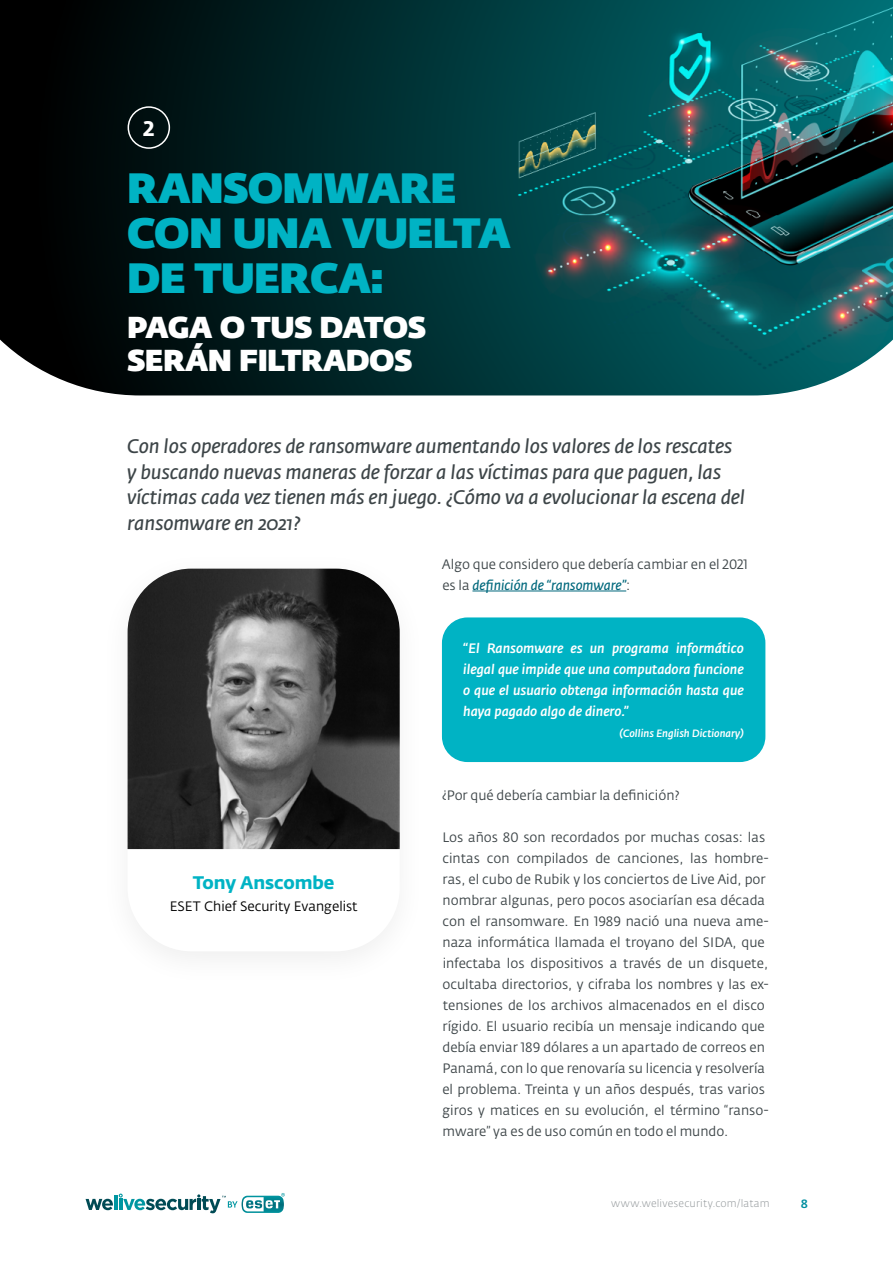
<style>
.page{position:relative;width:893px;height:1263px;background:#fff}
.page>*{position:absolute;margin:0;border:0;box-sizing:border-box;transform-origin:0 0}
.Headline{font:800 42px/45px "Fedra Sans Dis Std";color:#00b3c4}
.Headline-2{font:800 30px "Fedra Sans Dis Std";color:#fff}
.t1{font:21px "Fedra Sans Alt Pro Bold LF";color:#fff}
.highlited_text_01{font:italic 600 19.5px/25.5px "Fedra Sans Alt Pro";letter-spacing:-.01em;color:#3d4548}
.t2{font:18px "Fedra Sans Alt Pro Bold LF";letter-spacing:-.005em;color:#00b3c4}
.Body_text_title{font:13.5px/21px "Fedra Sans Alt Pro";color:#3d4548}
.Body_text_title-2{font:italic 500 13.5px/21px "Fedra Sans Alt Pro";color:#fff;text-align:justify}
.Body_text_title-3{font:italic 600 13.5px "Fedra Sans Alt Pro";letter-spacing:-.005em;color:#00687c}
.t3{font:13.5px "Fedra Sans Alt Pro Book LF";color:#000}
.t4{font:500 12px "Fedra Sans Alt Pro";color:#008fa0}
.t5{font:300 10.5px "Fedra Sans Alt Pro";letter-spacing:.015em;color:#94999c}
.Body_text_title-4{font:italic 500 10.5px "Fedra Sans Alt Pro";color:#fff}
.s1{font-weight:400;font-style:normal;color:#3d4548}
</style>
<div class="page">
<img style="left:0;top:0;width:893px;height:395px">
<div style="left:128px;top:106px;width:42px;height:43px;border:2px solid #fff;border-radius:50%"></div>
<img style="left:128px;top:569px;width:272px;height:280px">
<svg style="left:86px;top:1199px;width:27px;height:11px"></svg>
<hr style="left:114px;top:1195px;width:3px;height:15px;background:#0096a1">
<svg style="left:119px;top:1193px;width:166px;height:20px"></svg>
<hr style="left:472px;top:591px;width:154px;height:1px;background:#00687c">
<div style="left:442px;top:617px;width:323px;height:145px;background:#00b3c4;border-radius:26px"></div>
<p class="t1" style="left:143px;top:112px;width:13px">2</p>
<p class="Headline" style="left:128px;top:162px;width:384px">RANSOMWARE<br>CON UNA VUELTA<br>DE TUERCA:</p>
<p class="Headline-2" style="left:128px;top:303px;width:300px">PAGA O TUS DATOS</p>
<p class="Headline-2" style="left:128px;top:336px;width:286px">SERÁN FILTRADOS</p>
<p class="highlited_text_01" style="left:127px;top:434px;width:619px">Con los operadores de ransomware aumentando los valores de los rescates y buscando nuevas maneras de forzar a las víctimas para que paguen, las víctimas cada vez tienen más en juego. ¿Cómo va a evolucionar la escena del ransomware en 2021?</p>
<p class="Body_text_title" style="left:442px;top:553px;width:307px">Algo que considero que debería cambiar en el 2021</p>
<p class="Body_text_title-3" style="left:442px;top:577px;width:189px"><span class="s1">es la</span> definición de “ransomware”<span class="s1">:</span></p>
<p class="t2" style="left:193px;top:868px;width:143px">Tony Anscombe</p>
<p class="t3" style="left:170px;top:897px;width:189px">ESET Chief Security Evangelist</p>
<p class="Body_text_title-2" style="left:463px;top:638px;width:282px">“El Ransomware es un programa informático ilegal que impide que una computadora funcione o que el usuario obtenga información hasta que haya pagado algo de dinero.”</p>
<p class="Body_text_title-4" style="left:619px;top:727px;width:126px">(Collins English Dictionary)</p>
<p class="Body_text_title" style="left:442px;top:784px;width:239px">¿Por qué debería cambiar la definición?</p>
<p class="Body_text_title" style="left:442px;top:826px;width:328px">Los años 80 son recordados por muchas cosas: las cintas con compilados de canciones, las hombre&shy;ras, el cubo de Rubik y los conciertos de Live Aid, por nombrar algunas, pero pocos asociarían esa década con el ransomware. En 1989 nació una nueva ame&shy;naza informática llamada el troyano del SIDA, que infectaba los dispositivos a través de un disquete, ocultaba directorios, y cifraba los nombres y las ex&shy;tensiones de los archivos almacenados en el disco rígido. El usuario recibía un mensaje indicando que debía enviar 189 dólares a un apartado de correos en Panamá, con lo que renovaría su licencia y resolvería el problema. Treinta y un años después, tras varios giros y matices en su evolución, el término “ranso&shy;mware” ya es de uso común en todo el mundo.</p>
<p class="t5" style="left:611px;top:1197px;width:160px">www.welivesecurity.com/latam</p>
<p class="t4" style="left:801px;top:1196px;width:9px">8</p>
</div>
